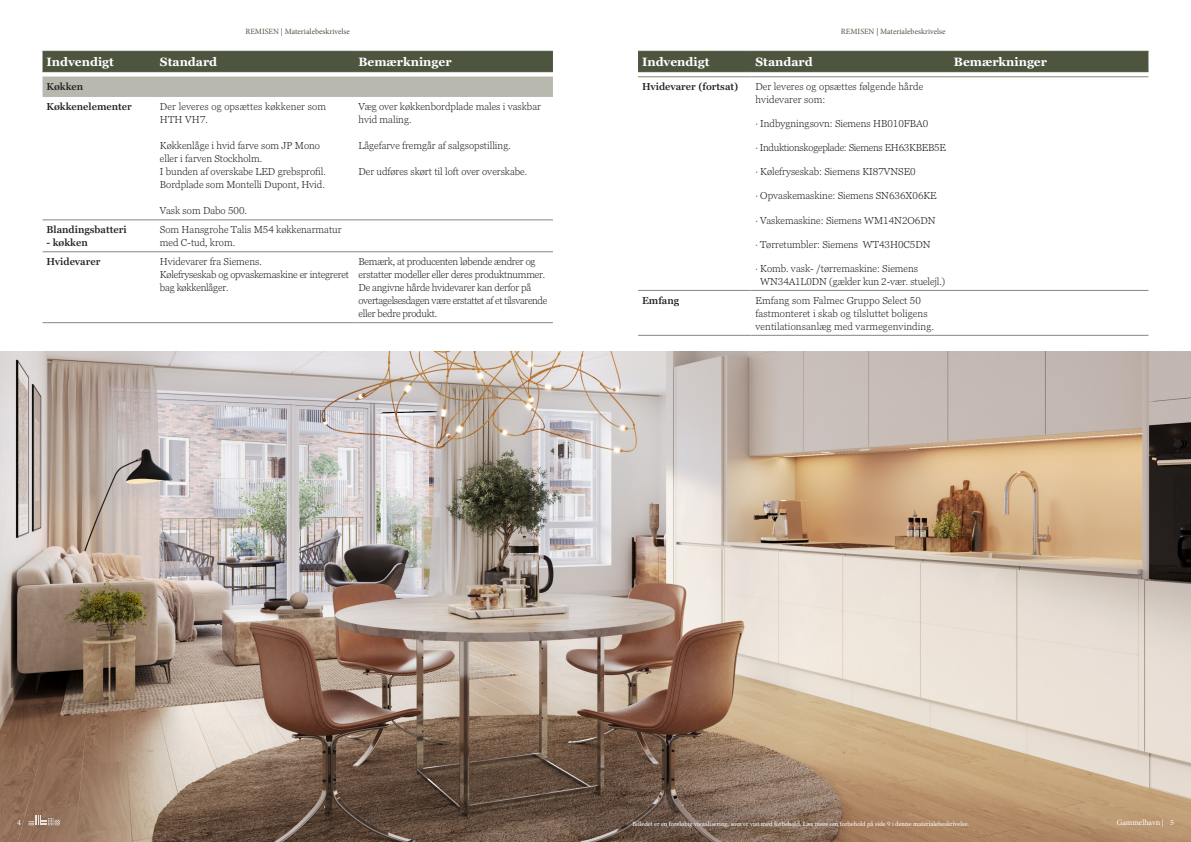
<style>
.page{position:relative;width:1191px;height:842px;background:#fff}
.page>*{position:absolute;margin:0;border:0;box-sizing:border-box;transform-origin:0 0}
.Brødtekst{font:700 12px "Georgia Pro";color:#fff}
.t1{font:300 10px/13px "Georgia Pro";color:#231f20}
.t2{font:300 10px/13px "Georgia Pro";letter-spacing:-.02em;color:#231f20}
.t3{font:600 10px "Georgia Pro";color:#231f20}
.t4{font:300 10px "Georgia Pro";letter-spacing:-.025em;color:#231f20}
.t5{font:8px "Minion Pro";color:#4d553f}
.t6{font:8px "Minion Pro";letter-spacing:-.005em;color:#fff}
.Brødtekst-2{font:6px "Georgia Pro";color:#fff}
</style>
<div class="page">
<div style="left:638px;top:52px;width:510px;height:19px;background:#4d553f"></div>
<hr style="left:638px;top:51px;width:113px;height:1px;background:#4d553f">
<hr style="left:751px;top:51px;width:199px;height:1px;background:#4d553f">
<hr style="left:950px;top:51px;width:198px;height:1px;background:#4d553f">
<hr style="left:638px;top:71px;width:113px;height:1px;background:#4d553f">
<hr style="left:751px;top:71px;width:199px;height:1px;background:#4d553f">
<hr style="left:950px;top:71px;width:198px;height:1px;background:#4d553f">
<svg style="left:43px;top:51px;width:510px;height:46px;background:#8e9183"></svg>
<hr style="left:43px;top:322px;width:113px;height:1px;background:#858878">
<hr style="left:156px;top:322px;width:198px;height:1px;background:#858878">
<hr style="left:354px;top:322px;width:199px;height:1px;background:#858878">
<hr style="left:43px;top:220px;width:113px;height:1px;background:#858878">
<hr style="left:156px;top:220px;width:198px;height:1px;background:#858878">
<hr style="left:354px;top:220px;width:199px;height:1px;background:#858878">
<hr style="left:43px;top:251px;width:113px;height:1px;background:#858878">
<hr style="left:156px;top:251px;width:198px;height:1px;background:#858878">
<hr style="left:354px;top:251px;width:199px;height:1px;background:#858878">
<img style="left:0;top:351px;width:1191px;height:491px">
<hr style="left:638px;top:77px;width:113px;height:1px;background:#858878">
<hr style="left:751px;top:77px;width:199px;height:1px;background:#858878">
<hr style="left:950px;top:77px;width:198px;height:1px;background:#858878">
<hr style="left:638px;top:290px;width:113px;height:1px;background:#858878">
<hr style="left:751px;top:290px;width:199px;height:1px;background:#858878">
<hr style="left:950px;top:290px;width:198px;height:1px;background:#858878">
<hr style="left:638px;top:335px;width:113px;height:1px;background:#858878">
<hr style="left:751px;top:335px;width:199px;height:1px;background:#858878">
<hr style="left:950px;top:335px;width:198px;height:1px;background:#858878">
<svg style="left:28px;top:816px;width:33px;height:10px"></svg>
<p class="t5" style="left:245px;top:26px;width:106px">REMISEN | Materialebeskrivelse</p>
<p class="t5" style="left:841px;top:26px;width:106px">REMISEN | Materialebeskrivelse</p>
<p class="Brødtekst" style="left:47px;top:55px;width:69px">Indvendigt</p>
<p class="Brødtekst" style="left:160px;top:55px;width:59px">Standard</p>
<p class="Brødtekst" style="left:358px;top:55px;width:95px">Bemærkninger</p>
<p class="Brødtekst" style="left:642px;top:55px;width:69px">Indvendigt</p>
<p class="Brødtekst" style="left:755px;top:55px;width:59px">Standard</p>
<p class="Brødtekst" style="left:954px;top:55px;width:95px">Bemærkninger</p>
<p class="t3" style="left:47px;top:81px;width:38px">Køkken</p>
<p class="t3" style="left:47px;top:101px;width:87px">Køkkenelementer</p>
<p class="t1" style="left:160px;top:101px;width:168px">Der leveres og opsættes køkkener som<br>HTH VH7.</p>
<p class="t1" style="left:160px;top:140px;width:162px">Køkkenlåge i hvid farve som JP Mono eller i farven Stockholm.</p>
<p class="t1" style="left:160px;top:166px;width:167px">I bunden af overskabe LED grebsprofil.</p>
<p class="t1" style="left:160px;top:179px;width:166px">Bordplade som Montelli Dupont, Hvid.</p>
<p class="t1" style="left:160px;top:205px;width:89px">Vask som Dabo 500.</p>
<p class="t3" style="left:642px;top:81px;width:98px">Hvidevarer (fortsat)</p>
<p class="t1" style="left:755px;top:80px;width:169px">Der leveres og opsættes følgende hårde hvidevarer som:</p>
<p class="t1" style="left:755px;top:118px;width:174px">· Indbygningsovn: Siemens HB010FBA0</p>
<p class="t4" style="left:755px;top:142px;width:192px">· Induktionskogeplade: Siemens EH63KBEB5E</p>
<p class="t1" style="left:755px;top:166px;width:162px">· Kølefryseskab: Siemens KI87VNSE0</p>
<p class="t1" style="left:755px;top:190px;width:183px">· Opvaskemaskine: Siemens SN636X06KE</p>
<p class="t1" style="left:755px;top:214px;width:182px">· Vaskemaskine: Siemens WM14N2O6DN</p>
<p class="t1" style="left:755px;top:238px;width:177px">· Tørretumbler: Siemens WT43H0C5DN</p>
<p class="t1" style="left:760px;top:262px;width:186px;text-indent:-5px">· Komb. vask- /tørremaskine: Siemens<br>WN34A1L0DN (gælder kun 2-vær. stuelejl.)</p>
<p class="t3" style="left:642px;top:294px;width:39px">Emfang</p>
<p class="t1" style="left:755px;top:294px;width:180px">Emfang som Falmec Gruppo Select 50 fastmonteret i skab og tilsluttet boligens ventilationsanlæg med varmegenvinding.</p>
<p class="t1" style="left:358px;top:101px;width:184px">Væg over køkkenbordplade males i vaskbar hvid maling.</p>
<p class="t1" style="left:358px;top:140px;width:154px">Lågefarve fremgår af salgsopstilling.</p>
<p class="t1" style="left:358px;top:166px;width:170px">Der udføres skørt til loft over overskabe.</p>
<p class="t3" style="left:47px;top:224px;width:82px">Blandingsbatteri</p>
<p class="t3" style="left:47px;top:237px;width:43px">- køkken</p>
<p class="t1" style="left:160px;top:224px;width:183px">Som Hansgrohe Talis M54 køkkenarmatur med C-tud, krom.</p>
<p class="t3" style="left:47px;top:256px;width:55px">Hvidevarer</p>
<p class="t2" style="left:160px;top:255px;width:190px">Hvidevarer fra Siemens.<br>Kølefryseskab og opvaskemaskine er integreret bag køkkenlåger.</p>
<p class="t2" style="left:358px;top:255px;width:190px">Bemærk, at producenten løbende ændrer og erstatter modeller eller deres produktnummer.<br>De angivne hårde hvidevarer kan derfor på overtagelsesdagen være erstattet af et tilsvarende eller bedre produkt.</p>
<p class="t6" style="left:17px;top:817px;width:5px">4</p>
<p class="t6" style="left:1116px;top:817px;width:59px">Gammelhavn | 5</p>
<p class="Brødtekst-2" style="left:632px;top:820px;width:338px">Billedet er en foreløbig visualisering, som er vist med forbehold. Læs mere om forbehold på side 9 i denne materialebeskrivelse.</p>
</div>
